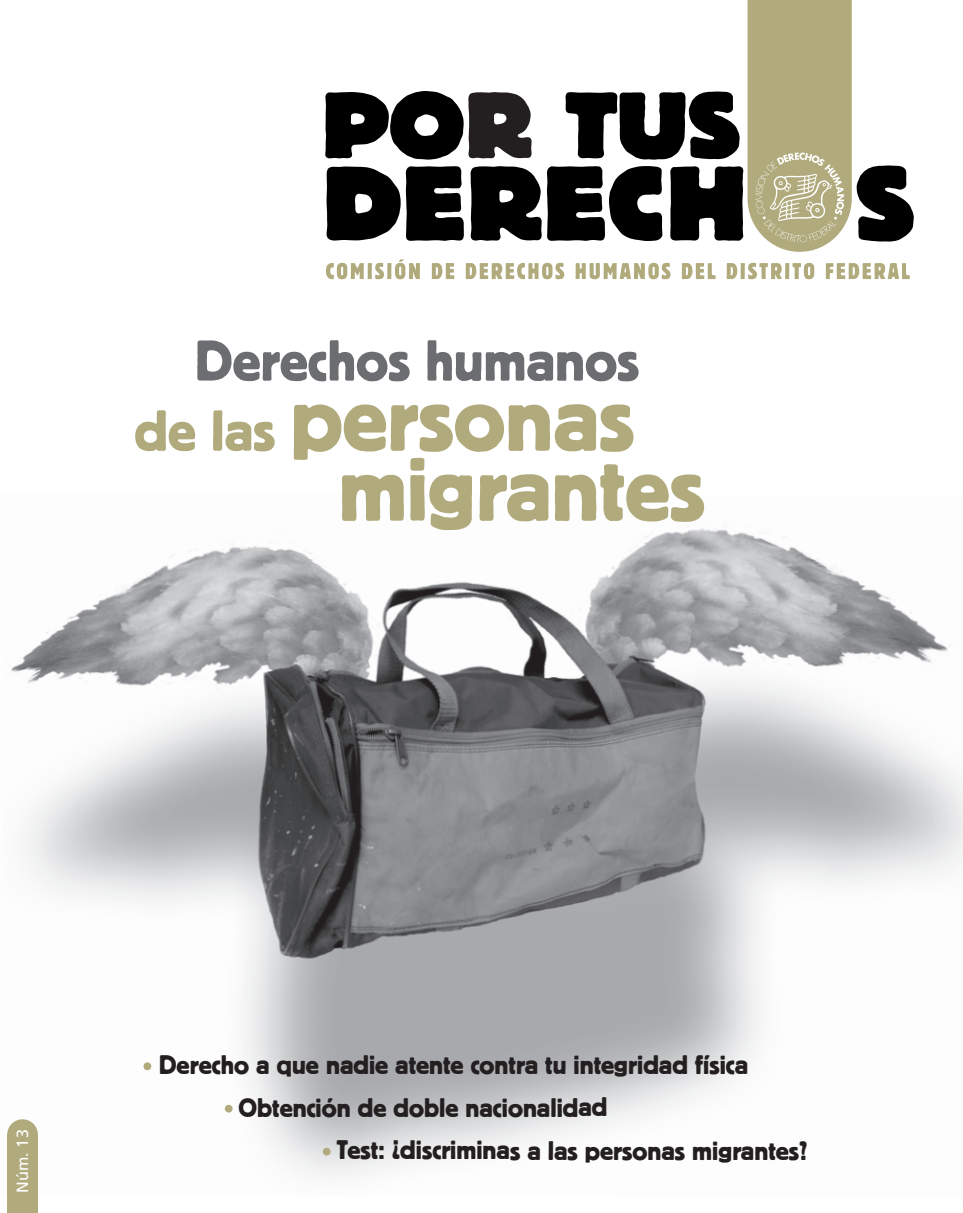
<style>
.page{position:relative;width:963px;height:1213px;background:#fff}
.page>*{position:absolute;margin:0;border:0;box-sizing:border-box;transform-origin:0 0}
.t1{font:96px/70px "Block T";color:#b1aa7d}
.t2{font:60px "Block T";color:#6c6d70}
.t3{font:28px/42.6px "Block T";color:#231f20}
.t4{font:16.2px "Frutiger LT Std";color:#fff}
.s1{font-size:60px}
</style>
<div class="page">
<img style="left:7px;top:526px;width:955px;height:649px">
<svg style="left:325px;top:91px;width:206px;height:69px"></svg>
<svg style="left:326px;top:166px;width:74px;height:74px"></svg>
<svg style="left:406px;top:166px;width:58px;height:75px"></svg>
<svg style="left:470px;top:166px;width:71px;height:75px"></svg>
<svg style="left:547px;top:0;width:366px;height:252px"></svg>
<svg style="left:143px;top:1062px;width:8px;height:8px"></svg>
<svg style="left:225px;top:1104px;width:7px;height:8px"></svg>
<svg style="left:323px;top:1147px;width:7px;height:8px"></svg>
<svg style="left:326px;top:259px;width:94px;height:20px"></svg>
<svg style="left:431px;top:263px;width:23px;height:16px"></svg>
<svg style="left:465px;top:263px;width:99px;height:16px"></svg>
<svg style="left:575px;top:263px;width:95px;height:16px"></svg>
<svg style="left:681px;top:263px;width:34px;height:16px"></svg>
<svg style="left:726px;top:263px;width:88px;height:16px"></svg>
<svg style="left:825px;top:263px;width:84px;height:16px"></svg>
<div style="left:7px;top:1119px;width:31px;height:31px;background:#b1aa7d;border-radius:50%"></div>
<div style="left:7px;top:1135px;width:31px;height:78px;background:#b1aa7d"></div>
<h2 class="t2" style="left:194px;top:328px;width:446px">Derechos humanos</h2>
<h1 class="t1" style="left:338px;top:385px;width:368px;text-indent:-204px"><span class="s1">de las</span> personas migrantes</h1>
<p class="t4" style="left:13px;top:1192px;width:65px;rotate:-90deg">Núm. 13</p>
<p class="t3" style="left:238px;top:1044px;width:511px;text-indent:-80px">Derecho a que nadie atente contra tu integridad física<br>Obtención de doble nacionalidad</p>
<p class="t3" style="left:336px;top:1129px;width:472px">Test: ¿discriminas a las personas migrantes?</p>
</div>
